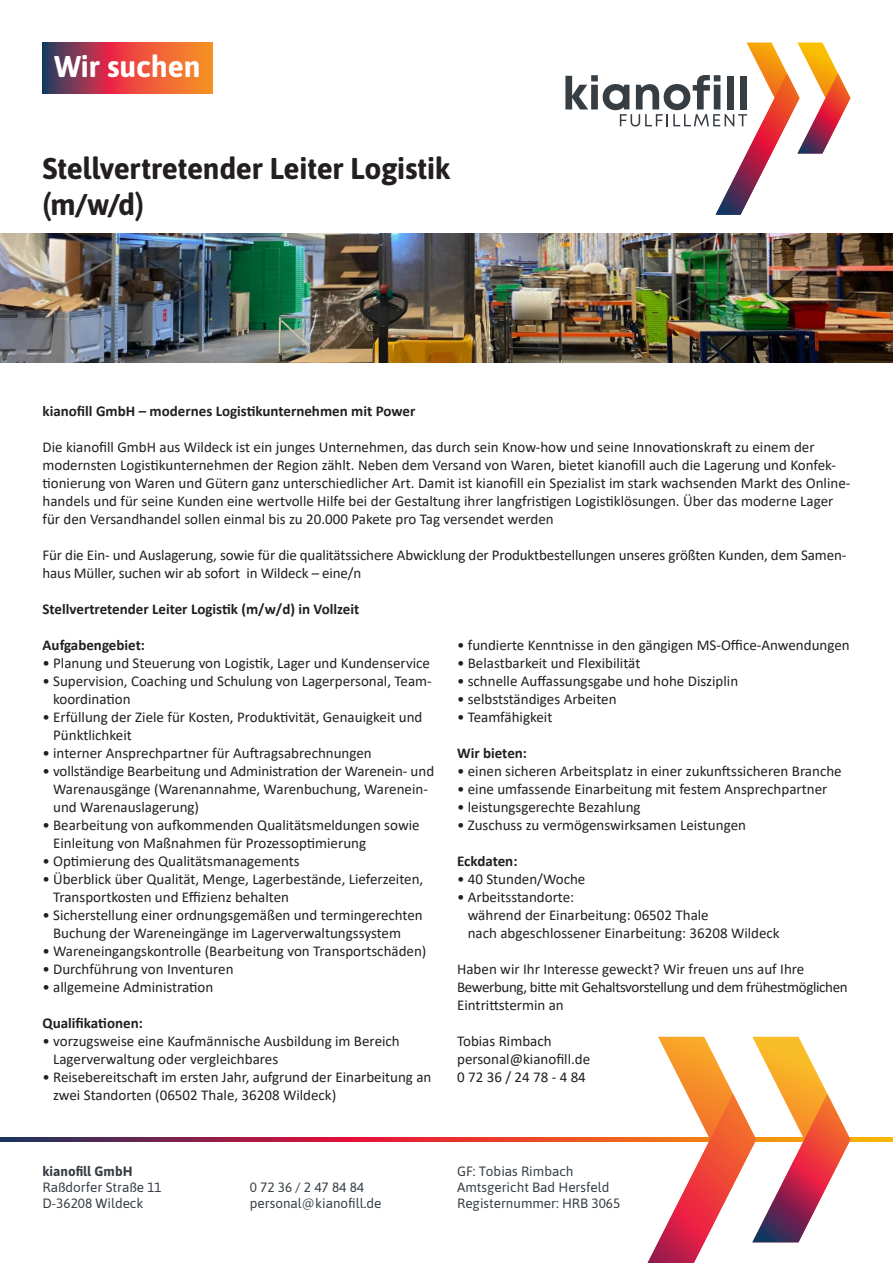
<style>
.page{position:relative;width:893px;height:1263px;background:#fff}
.page>*{position:absolute;margin:0;border:0;box-sizing:border-box;transform-origin:0 0}
.t1{font:700 30px/36px "Asap";letter-spacing:-.01em;color:#231f20}
.t2{font:700 30px "Asap";color:#fff}
.t3{font:15px/18px "Calibri";color:#231f20}
.t4{font:700 15px "Calibri";color:#231f20}
.t5{font:13.5px/16.2px "Asap";color:#363d42}
.t6{font:700 13.5px "Asap";color:#363d42}
</style>
<div class="page">
<img style="left:0;top:234px;width:893px;height:128px">
<svg style="left:43px;top:43px;width:170px;height:51px"></svg>
<svg style="left:565px;top:43px;width:285px;height:172px"></svg>
<div style="left:727px;top:76px;width:7px;height:33px;background:#363d43"></div>
<div style="left:740px;top:76px;width:7px;height:33px;background:#363d43"></div>
<svg style="left:0;top:1137px;width:893px;height:5px"></svg>
<svg style="left:658px;top:1037px;width:170px;height:57px"></svg>
<svg style="left:648px;top:1094px;width:202px;height:169px"></svg>
<h1 class="t2" style="left:55px;top:45px;width:148px">Wir suchen</h1>
<h1 class="t1" style="left:43px;top:149px;width:410px">Stellvertretender Leiter Logistik (m/w/d)</h1>
<p class="t4" style="left:43px;top:401px;width:374px">kianofill GmbH – modernes Logistikunternehmen mit Power</p>
<p class="t3" style="left:43px;top:438px;width:809px">Die kianofill GmbH aus Wildeck ist ein junges Unternehmen, das durch sein Know-how und seine Innovationskraft zu einem der modernsten Logistikunternehmen der Region zählt. Neben dem Versand von Waren, bietet kianofill auch die Lagerung und Konfek&shy;tionierung von Waren und Gütern ganz unterschiedlicher Art. Damit ist kianofill ein Spezialist im stark wachsenden Markt des Online&shy;handels und für seine Kunden eine wertvolle Hilfe bei der Gestaltung ihrer langfristigen Logistiklösungen. Über das moderne Lager für den Versandhandel sollen einmal bis zu 20.000 Pakete pro Tag versendet werden</p>
<p class="t3" style="left:43px;top:546px;width:805px">Für die Ein- und Auslagerung, sowie für die qualitätssichere Abwicklung der Produktbestellungen unseres größten Kunden, dem Samen&shy;haus Müller, suchen wir ab sofort in Wildeck – eine/n</p>
<p class="t4" style="left:43px;top:599px;width:318px">Stellvertretender Leiter Logistik (m/w/d) in Vollzeit</p>
<p class="t4" style="left:43px;top:635px;width:104px">Aufgabengebiet:</p>
<p class="t3" style="left:43px;top:654px;width:389px">• Planung und Steuerung von Logistik, Lager und Kundenservice</p>
<p class="t3" style="left:53px;top:672px;width:380px;text-indent:-11px">• Supervision, Coaching und Schulung von Lagerpersonal, Team&shy;koordination</p>
<p class="t3" style="left:53px;top:708px;width:371px;text-indent:-11px">• Erfüllung der Ziele für Kosten, Produktivität, Genauigkeit und<br>Pünktlichkeit</p>
<p class="t3" style="left:43px;top:744px;width:331px">• interner Ansprechpartner für Auftragsabrechnungen</p>
<p class="t3" style="left:53px;top:762px;width:383px;text-indent:-11px">• vollständige Bearbeitung und Administration der Warenein- und<br>Warenausgänge (Warenannahme, Warenbuchung, Warenein&shy;und Warenauslagerung)</p>
<p class="t3" style="left:53px;top:816px;width:368px;text-indent:-11px">• Bearbeitung von aufkommenden Qualitätsmeldungen sowie<br>Einleitung von Maßnahmen für Prozessoptimierung</p>
<p class="t3" style="left:43px;top:852px;width:259px">• Optimierung des Qualitätsmanagements</p>
<p class="t3" style="left:53px;top:870px;width:372px;text-indent:-11px">• Überblick über Qualität, Menge, Lagerbestände, Lieferzeiten,<br>Transportkosten und Effizienz behalten</p>
<p class="t3" style="left:53px;top:906px;width:371px;text-indent:-11px">• Sicherstellung einer ordnungsgemäßen und termingerechten<br>Buchung der Wareneingänge im Lagerverwaltungssystem</p>
<p class="t3" style="left:43px;top:942px;width:385px">• Wareneingangskontrolle (Bearbeitung von Transportschäden)</p>
<p class="t3" style="left:43px;top:960px;width:193px">• Durchführung von Inventuren</p>
<p class="t3" style="left:43px;top:978px;width:172px">• allgemeine Administration</p>
<p class="t4" style="left:43px;top:1013px;width:102px">Qualifikationen:</p>
<p class="t3" style="left:53px;top:1032px;width:348px;text-indent:-11px">• vorzugsweise eine Kaufmännische Ausbildung im Bereich<br>Lagerverwaltung oder vergleichbares</p>
<p class="t3" style="left:53px;top:1068px;width:380px;text-indent:-11px">• Reisebereitschaft im ersten Jahr, aufgrund der Einarbeitung an zwei Standorten (06502 Thale, 36208 Wildeck)</p>
<p class="t3" style="left:457px;top:636px;width:394px">• fundierte Kenntnisse in den gängigen MS-Office-Anwendungen</p>
<p class="t3" style="left:457px;top:654px;width:185px">• Belastbarkeit und Flexibilität</p>
<p class="t3" style="left:457px;top:672px;width:283px">• schnelle Auffassungsgabe und hohe Disziplin</p>
<p class="t3" style="left:457px;top:690px;width:161px">• selbstständiges Arbeiten</p>
<p class="t3" style="left:457px;top:708px;width:97px">• Teamfähigkeit</p>
<p class="t4" style="left:457px;top:743px;width:71px">Wir bieten:</p>
<p class="t3" style="left:457px;top:762px;width:386px">• einen sicheren Arbeitsplatz in einer zukunftssicheren Branche</p>
<p class="t3" style="left:457px;top:780px;width:372px">• eine umfassende Einarbeitung mit festem Ansprechpartner</p>
<p class="t3" style="left:457px;top:798px;width:185px">• leistungsgerechte Bezahlung</p>
<p class="t3" style="left:457px;top:816px;width:290px">• Zuschuss zu vermögenswirksamen Leistungen</p>
<p class="t4" style="left:457px;top:851px;width:62px">Eckdaten:</p>
<p class="t3" style="left:457px;top:870px;width:130px">• 40 Stunden/Woche</p>
<p class="t3" style="left:468px;top:888px;width:313px;text-indent:-11px">• Arbeitsstandorte:<br>während der Einarbeitung: 06502 Thale<br>nach abgeschlossener Einarbeitung: 36208 Wildeck</p>
<p class="t3" style="left:457px;top:960px;width:392px">Haben wir Ihr Interesse geweckt? Wir freuen uns auf Ihre<br>Bewerbung, bitte mit Gehaltsvorstellung und dem frühestmöglichen<br>Eintrittstermin an</p>
<p class="t3" style="left:457px;top:1032px;width:135px">Tobias Rimbach personal@kianofill.de<br>0 72 36 / 24 78 - 4 84</p>
<p class="t6" style="left:43px;top:1161px;width:92px">kianofill GmbH</p>
<p class="t5" style="left:43px;top:1178px;width:121px">Raßdorfer Straße 11<br>D-36208 Wildeck</p>
<p class="t5" style="left:250px;top:1178px;width:133px">0 72 36 / 2 47 84 84 personal@kianofill.de</p>
<p class="t5" style="left:457px;top:1162px;width:165px">GF: Tobias Rimbach<br>Amtsgericht Bad Hersfeld<br>Registernummer: HRB 3065</p>
</div>
